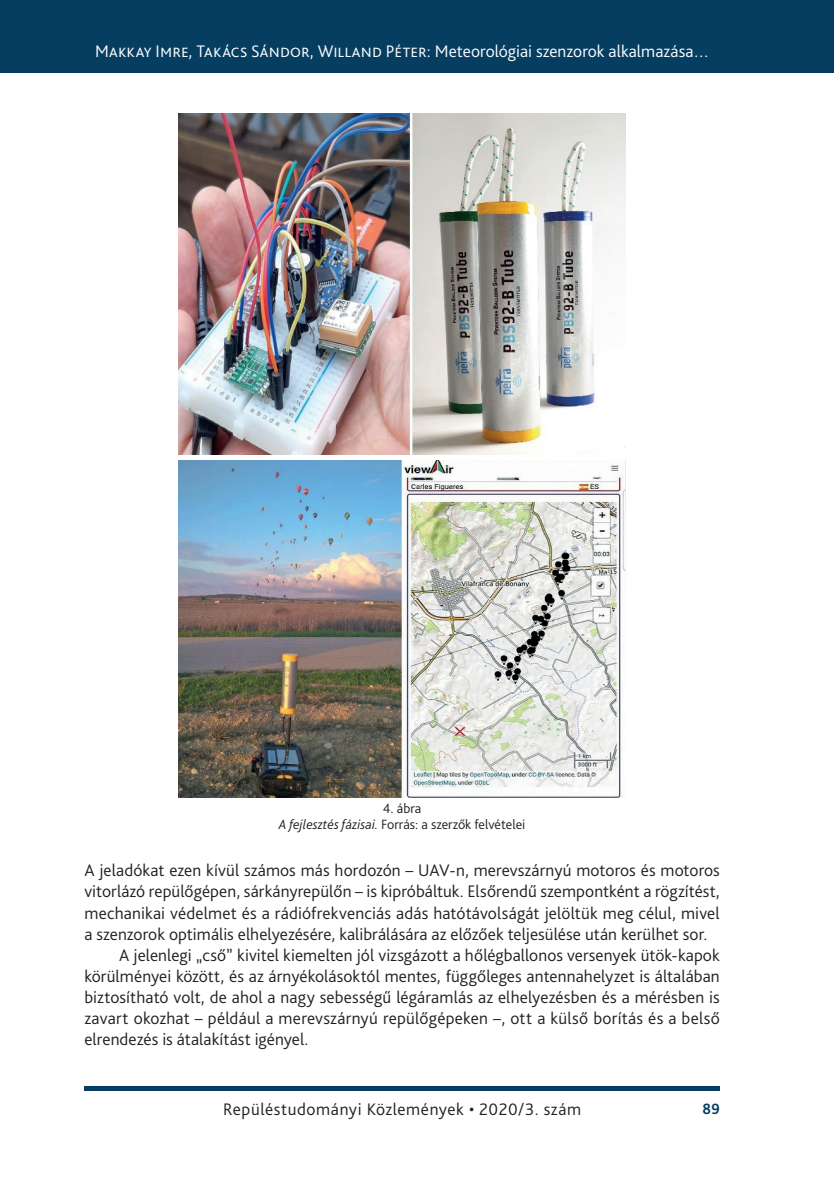
<style>
.page{position:relative;width:834px;height:1181px;background:#fff}
.page>*{position:absolute;margin:0;border:0;box-sizing:border-box;transform-origin:0 0}
._1__Body{font:300 17.5px/21px "Bliss Pro";letter-spacing:.01em;color:#231f20;text-align:justify}
._2__Body_1st_paragra{font:300 17.5px/21px "Bliss Pro";letter-spacing:.01em;color:#231f20;text-align:justify}
.t1{font:300 17.5px "Bliss Pro";letter-spacing:.01em;color:#fff}
._1__Body-2{font:300 17.5px "Bliss Pro";letter-spacing:.03em;color:#231f20}
.t2{font:700 15.75px "Bliss Pro";color:#063e62;scale:.95 1}
.Ábra__képalárás{font:300 14px "Bliss Pro";color:#231f20}
.Ábra_címe{font:300 14px "Bliss Pro";color:#231f20}
.s1{font-style:italic}
</style>
<div class="page">
<div style="left:0;top:0;width:833px;height:73px;background:#063e62"></div>
<div style="left:84px;top:1086px;width:635px;height:5px;background:#063e62"></div>
<img style="left:179px;top:113px;width:446px;height:341px">
<img style="left:179px;top:460px;width:446px;height:337px">
<p class="t1" style="left:95px;top:41px;width:615px">Makkay Imre, Takács Sándor, Willand Péter: Meteorológiai szenzorok alkalmazása…</p>
<p class="Ábra_címe" style="left:383px;top:800px;width:40px">4. ábra</p>
<p class="Ábra__képalárás" style="left:279px;top:816px;width:248px"><span class="s1">A fejlesztés fázisai.</span> Forrás: a szerzők felvételei</p>
<p class="_2__Body_1st_paragra" style="left:84px;top:859px;width:637px">A jeladókat ezen kívül számos más hordozón – UAV-n, merevszárnyú motoros és motoros vitorlázó repülőgépen, sárkányrepülőn – is kipróbáltuk. Elsőrendű szempontként a rögzítést, mechanikai védelmet és a rádiófrekvenciás adás hatótávolságát jelöltük meg célul, mivel a szenzorok optimális elhelyezésére, kalibrálására az előzőek teljesülése után kerülhet sor.</p>
<p class="_1__Body" style="left:84px;top:943px;width:637px;text-indent:35px">A jelenlegi „cső” kivitel kiemelten jól vizsgázott a hőlégballonos versenyek ütök-kapok körülményei között, és az árnyékolásoktól mentes, függőleges antennahelyzet is általában biztosítható volt, de ahol a nagy sebességű légáramlás az elhelyezésben és a mérésben is zavart okozhat – például a merevszárnyú repülőgépeken –, ott a külső borítás és a belső elrendezés is átalakítást igényel.</p>
<p class="_1__Body-2" style="left:223px;top:1098px;width:359px">Repüléstudományi Közlemények • 2020/3. szám</p>
<p class="t2" style="left:702px;top:1099px;width:20px">89</p>
</div>
